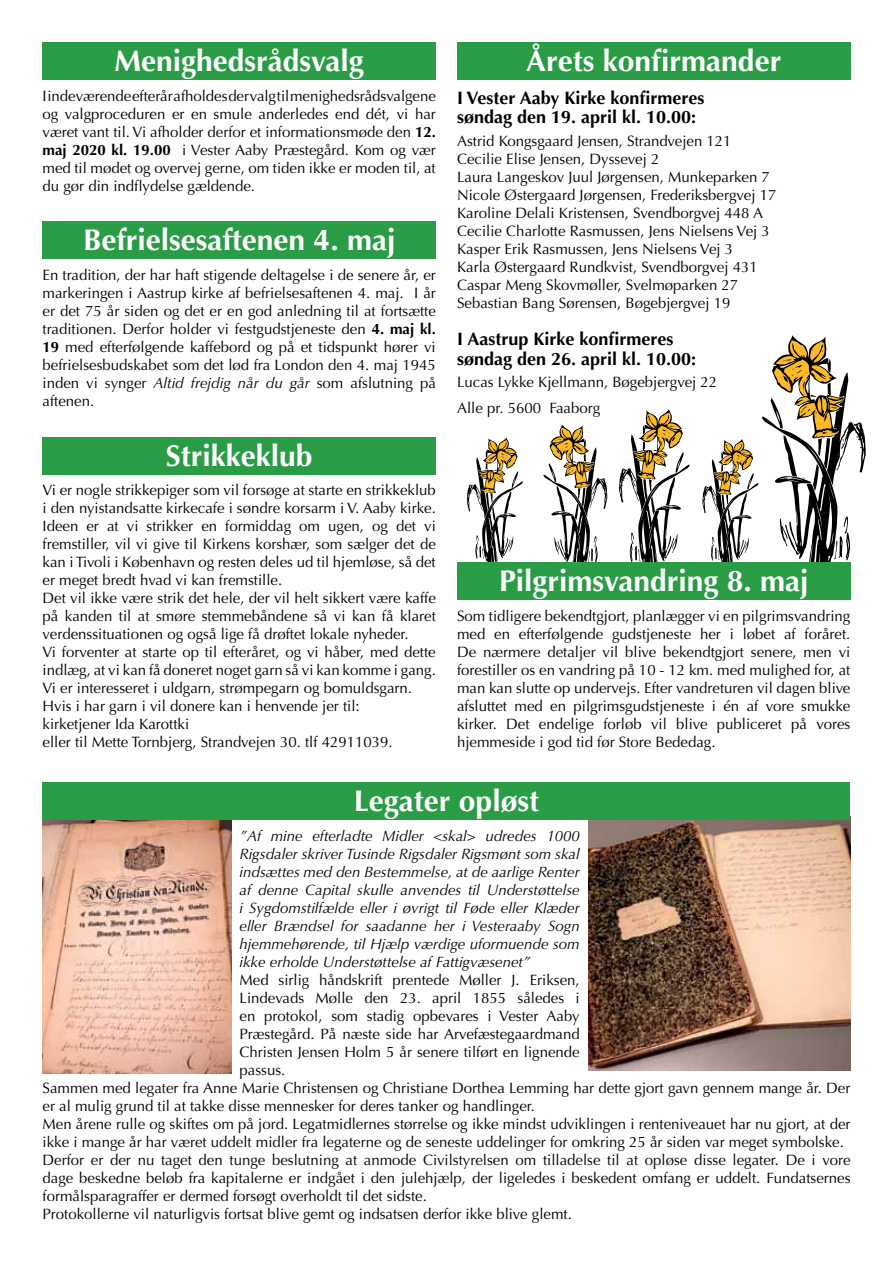
<style>
.page{position:relative;width:893px;height:1263px;background:#fff}
.page>*{position:absolute;margin:0;border:0;box-sizing:border-box;transform-origin:0 0}
.t1{font:700 30px "Optima";color:#fff}
.t2{font:700 18px/19.5px "Optima";color:#000}
.t3{font:15px/18px "Optima";color:#000}
.t4{font:italic 15px/18px "Optima";color:#000;text-align:justify}
.s1{font-weight:700}
.s2{font-style:italic}
</style>
<div class="page">
<svg style="left:702px;top:335px;width:164px;height:232px"></svg>
<svg style="left:467px;top:437px;width:56px;height:125px"></svg>
<svg style="left:543px;top:425px;width:64px;height:137px"></svg>
<svg style="left:619px;top:409px;width:71px;height:153px"></svg>
<div style="left:457px;top:43px;width:393px;height:37px;background:#2a9c46"></div>
<div style="left:43px;top:43px;width:393px;height:37px;background:#2a9c46"></div>
<div style="left:457px;top:562px;width:393px;height:38px;background:#2a9c46"></div>
<div style="left:43px;top:437px;width:393px;height:37px;background:#2a9c46"></div>
<div style="left:43px;top:221px;width:393px;height:37px;background:#2a9c46"></div>
<img style="left:43px;top:819px;width:188px;height:254px">
<img style="left:588px;top:819px;width:262px;height:251px">
<div style="left:43px;top:782px;width:807px;height:37px;background:#2a9c46"></div>
<h1 class="t1" style="left:114px;top:44px;width:251px">Menighedsrådsvalg</h1>
<h1 class="t1" style="left:526px;top:44px;width:257px">Årets konfirmander</h1>
<p class="t3" style="left:43px;top:87px;width:395px;text-align:justify">I indeværende efterår afholdes der valg til menighedsrådsvalgene og valgproceduren er en smule anderledes end dét, vi har været vant til. Vi afholder derfor et informationsmøde den <span class="s1">12. maj 2020 kl. 19.00</span> i Vester Aaby Præstegård. Kom og vær med til mødet og overvej gerne, om tiden ikke er moden til, at du gør din indflydelse gældende.</p>
<h1 class="t1" style="left:83px;top:222px;width:314px">Befrielsesaftenen 4. maj</h1>
<p class="t3" style="left:43px;top:266px;width:395px;text-align:justify">En tradition, der har haft stigende deltagelse i de senere år, er markeringen i Aastrup kirke af befrielsesaftenen 4. maj. I år er det 75 år siden og det er en god anledning til at fortsætte traditionen. Derfor holder vi festgudstjeneste den <span class="s1">4. maj kl.<br>19</span> med efterfølgende kaffebord og på et tidspunkt hører vi befrielsesbudskabet som det lød fra London den 4. maj 1945 inden vi synger <span class="s2">Altid frejdig når du går</span> som afslutning på aftenen.</p>
<h1 class="t1" style="left:166px;top:438px;width:148px">Strikkeklub</h1>
<p class="t3" style="left:43px;top:481px;width:395px">Vi er nogle strikkepiger som vil forsøge at starte en strikkeklub i den nyistandsatte kirkecafe i søndre korsarm i V. Aaby kirke.<br>Ideen er at vi strikker en formiddag om ugen, og det vi fremstiller, vil vi give til Kirkens korshær, som sælger det de kan i Tivoli i København og resten deles ud til hjemløse, så det er meget bredt hvad vi kan fremstille.<br>Det vil ikke være strik det hele, der vil helt sikkert være kaffe på kanden til at smøre stemmebåndene så vi kan få klaret verdenssituationen og også lige få drøftet lokale nyheder.<br>Vi forventer at starte op til efteråret, og vi håber, med dette indlæg, at vi kan få doneret noget garn så vi kan komme i gang.<br>Vi er interesseret i uldgarn, strømpegarn og bomuldsgarn.<br>Hvis i har garn i vil donere kan i henvende jer til:<br>kirketjener Ida Karottki<br>eller til Mette Tornbjerg, Strandvejen 30. tlf 42911039.</p>
<p class="t2" style="left:457px;top:88px;width:249px">I Vester Aaby Kirke konfirmeres søndag den 19. april kl. 10.00:</p>
<p class="t3" style="left:457px;top:132px;width:321px">Astrid Kongsgaard Jensen, Strandvejen 121<br>Cecilie Elise Jensen, Dyssevej 2<br>Laura Langeskov Juul Jørgensen, Munkeparken 7<br>Nicole Østergaard Jørgensen, Frederiksbergvej 17<br>Karoline Delali Kristensen, Svendborgvej 448 A Cecilie Charlotte Rasmussen, Jens Nielsens Vej 3<br>Kasper Erik Rasmussen, Jens Nielsens Vej 3<br>Karla Østergaard Rundkvist, Svendborgvej 431<br>Caspar Meng Skovmøller, Svelmøparken 27<br>Sebastian Bang Sørensen, Bøgebjergvej 19</p>
<p class="t2" style="left:457px;top:329px;width:241px">I Aastrup Kirke konfirmeres søndag den 26. april kl. 10.00:</p>
<p class="t3" style="left:457px;top:369px;width:262px;line-height:26.5px">Lucas Lykke Kjellmann, Bøgebjergvej 22<br>Alle pr. 5600 Faaborg</p>
<h1 class="t1" style="left:499px;top:564px;width:311px">Pilgrimsvandring 8. maj</h1>
<p class="t3" style="left:457px;top:607px;width:395px;text-align:justify">Som tidligere bekendtgjort, planlægger vi en pilgrimsvandring med en efterfølgende gudstjeneste her i løbet af foråret.<br>De nærmere detaljer vil blive bekendtgjort senere, men vi forestiller os en vandring på 10 - 12 km. med mulighed for, at man kan slutte op undervejs. Efter vandreturen vil dagen blive afsluttet med en pilgrimsgudstjeneste i én af vore smukke kirker. Det endelige forløb vil blive publiceret på vores hjemmeside i god tid før Store Bededag.</p>
<h1 class="t1" style="left:354px;top:783px;width:187px">Legater opløst</h1>
<p class="t4" style="left:240px;top:827px;width:342px">”Af mine efterladte Midler &lt;skal&gt; udredes 1000<br>Rigsdaler skriver Tusinde Rigsdaler Rigsmønt som skal indsættes med den Bestemmelse, at de aarlige Renter af denne Capital skulle anvendes til Understøttelse i Sygdomstilfælde eller i øvrigt til Føde eller Klæder eller Brændsel for saadanne her i Vesteraaby Sogn hjemmehørende, til Hjælp værdige uformuende som ikke erholde Understøttelse af Fattigvæsenet”</p>
<p class="t3" style="left:240px;top:971px;width:342px">Med sirlig håndskrift prentede Møller J. Eriksen,</p>
<p class="t3" style="left:240px;top:989px;width:342px">Lindevads Mølle den 23. april 1855 således i</p>
<p class="t3" style="left:240px;top:1007px;width:342px">en protokol, som stadig opbevares i Vester Aaby</p>
<p class="t3" style="left:240px;top:1025px;width:342px">Præstegård. På næste side har Arvefæstegaardmand</p>
<p class="t3" style="left:240px;top:1043px;width:342px">Christen Jensen Holm 5 år senere tilført en lignende</p>
<p class="t3" style="left:240px;top:1061px;width:47px">passus.</p>
<p class="t3" style="left:43px;top:1079px;width:809px">Sammen med legater fra Anne Marie Christensen og Christiane Dorthea Lemming har dette gjort gavn gennem mange år. Der</p>
<p class="t3" style="left:43px;top:1097px;width:494px">er al mulig grund til at takke disse mennesker for deres tanker og handlinger.</p>
<p class="t3" style="left:43px;top:1115px;width:809px">Men årene rulle og skiftes om på jord. Legatmidlernes størrelse og ikke mindst udviklingen i renteniveauet har nu gjort, at der</p>
<p class="t3" style="left:43px;top:1133px;width:803px">ikke i mange år har været uddelt midler fra legaterne og de seneste uddelinger for omkring 25 år siden var meget symbolske.</p>
<p class="t3" style="left:43px;top:1151px;width:809px">Derfor er der nu taget den tunge beslutning at anmode Civilstyrelsen om tilladelse til at opløse disse legater. De i vore</p>
<p class="t3" style="left:43px;top:1169px;width:809px">dage beskedne beløb fra kapitalerne er indgået i den julehjælp, der ligeledes i beskedent omfang er uddelt. Fundatsernes</p>
<p class="t3" style="left:43px;top:1187px;width:386px">formålsparagraffer er dermed forsøgt overholdt til det sidste.</p>
<p class="t3" style="left:43px;top:1205px;width:531px">Protokollerne vil naturligvis fortsat blive gemt og indsatsen derfor ikke blive glemt.</p>
</div>
